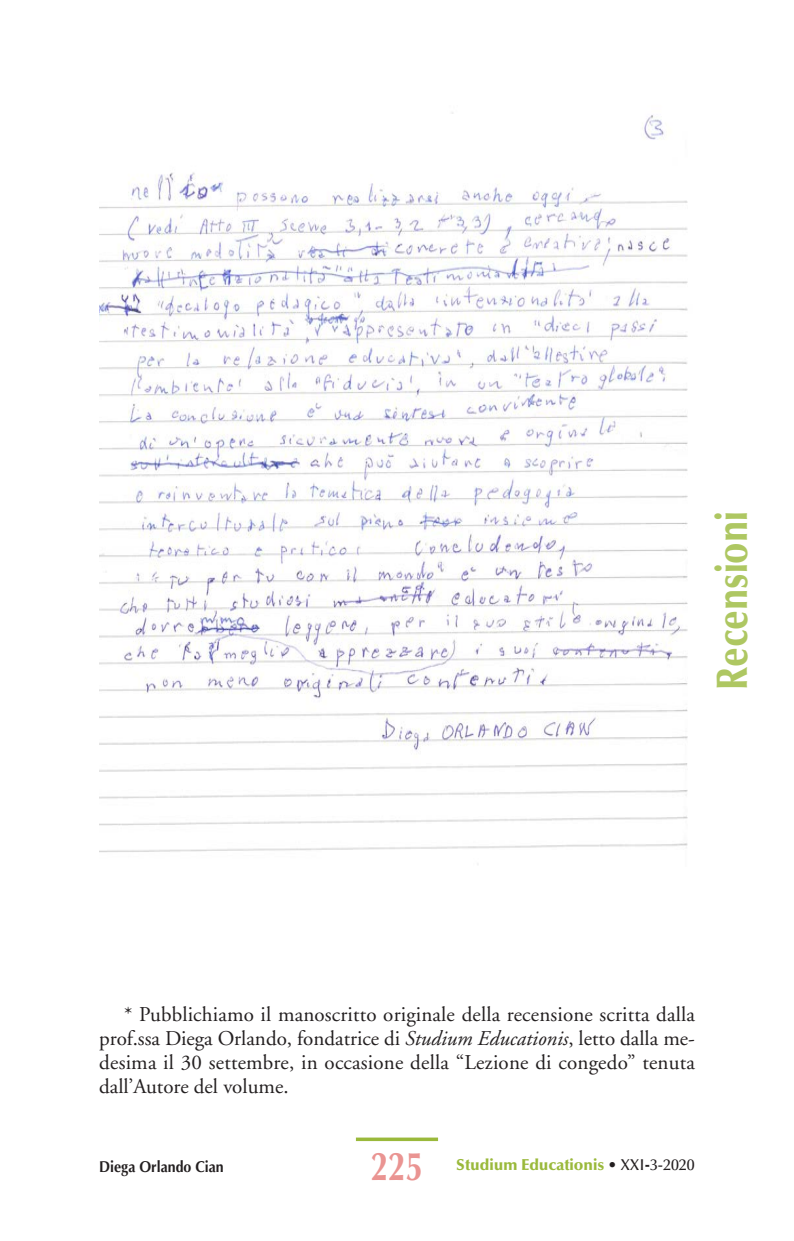
<style>
.page{position:relative;width:794px;height:1241px;background:#fff}
.page>*{position:absolute;margin:0;border:0;box-sizing:border-box;transform-origin:0 0}
.t1{font:900 43.75px "Optima";color:rgb(154 185 59/.8);scale:.8 1}
.t2{font:700 40.25px "Optima";color:#ea9492;scale:.78 1}
.t3{font:21px/23.8px "Adobe Garamond";letter-spacing:.01em;color:#231f20;text-align:justify}
.t4{font:900 15.75px "Optima";color:#9ab93b}
.t5{font:700 15.75px "Optima";color:#231f20;scale:.9 1}
.s1{font-style:italic}
.s2{font-weight:500;color:#231f20}
.s3{color:#231f20}
</style>
<div class="page">
<hr style="left:356px;top:1137px;width:82px;height:3px;background:#9ab93b">
<img style="left:99px;top:112px;width:589px;height:753px">
<h1 class="t1" style="left:715px;top:690px;width:225px;rotate:-90deg">Recensioni</h1>
<p class="t3" style="left:99px;top:1004px;width:597px;text-indent:25px">* Pubblichiamo il manoscritto originale della recensione scritta dalla prof.ssa Diega Orlando, fondatrice di <span class="s1">Studium Educationis</span>, letto dalla me&shy;desima il 30 settembre, in occasione della “Lezione di congedo” tenuta dall’Autore del volume.</p>
<p class="t5" style="left:99px;top:1156px;width:140px">Diega Orlando Cian</p>
<h2 class="t2" style="left:371px;top:1142px;width:69px">225</h2>
<p class="t4" style="left:456px;top:1158px;width:240px">Studium Educationis <span class="s2">• XXI</span><span class="s3">-</span><span class="s2">3-2020</span></p>
</div>
